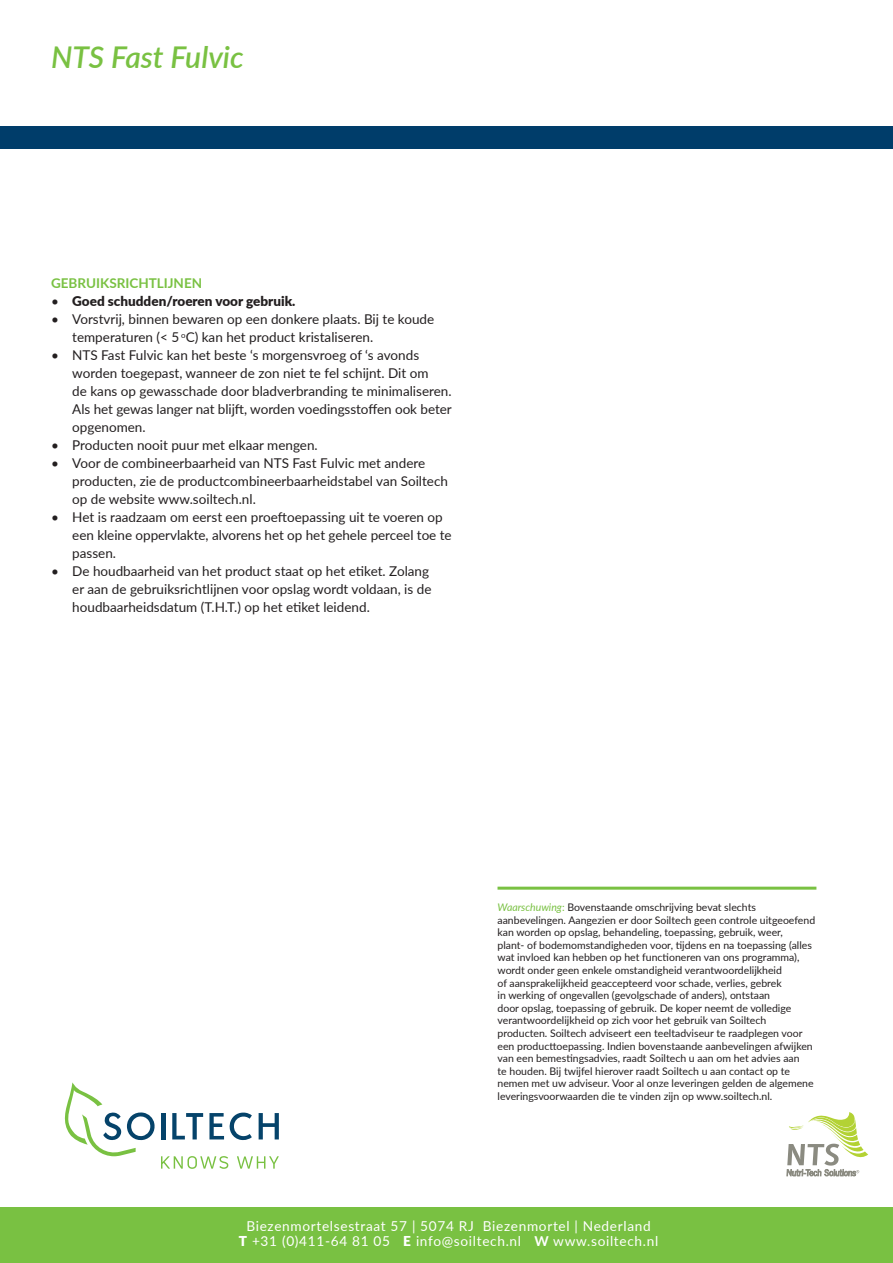
<style>
.page{position:relative;width:893px;height:1263px;background:#fff}
.page>*{position:absolute;margin:0;border:0;box-sizing:border-box;transform-origin:0 0}
.t1{font:italic 600 30px "Lato";color:#79c142}
.t2{font:13.65px "Lato";letter-spacing:.05em;color:#fff}
.t3{font:13.5px/18px "Lato";color:#231f20}
.t4{font:900 13.5px "Lato";color:#231f20}
.t5{font:700 13.5px "Lato";color:#79c142}
.t6{font:10.5px/12.6px "Lato";color:#231f20}
.s1{font-weight:400}
.s2{font-style:italic;color:#79c142}
.s3{color:#79c142}
.s4{font-weight:900}
.s5{font-weight:700}
</style>
<div class="page">
<div style="left:0;top:1208px;width:893px;height:55px;background:#79c142"></div>
<hr style="left:497px;top:887px;width:319px;height:3px;background:#79c142">
<div style="left:0;top:126px;width:893px;height:23px;background:#003d6a"></div>
<svg style="left:787px;top:1112px;width:81px;height:64px"></svg>
<svg style="left:64px;top:1082px;width:215px;height:87px"></svg>
<p class="t1" style="left:51px;top:35px;width:194px">NTS Fast Fulvic</p>
<p class="t5" style="left:51px;top:273px;width:153px">GEBRUIKSRICHTLIJNEN</p>
<p class="t4" style="left:51px;top:291px;width:246px"><span class="s1">•</span> Goed schudden/roeren voor gebruik.</p>
<p class="t3" style="left:72px;top:310px;width:363px;text-indent:-21px">• Vorstvrij, binnen bewaren op een donkere plaats. Bij te koude temperaturen (&lt; 5 <sup>o</sup>C) kan het product kristaliseren.</p>
<p class="t3" style="left:72px;top:346px;width:381px;text-indent:-21px">• NTS Fast Fulvic kan het beste ‘s morgensvroeg of ‘s avonds worden toegepast, wanneer de zon niet te fel schijnt. Dit om<br>de kans op gewasschade door bladverbranding te minimaliseren.<br>Als het gewas langer nat blijft, worden voedingsstoffen ook beter opgenomen.</p>
<p class="t3" style="left:51px;top:436px;width:268px">• Producten nooit puur met elkaar mengen.</p>
<p class="t3" style="left:72px;top:454px;width:377px;text-indent:-21px">• Voor de combineerbaarheid van NTS Fast Fulvic met andere producten, zie de productcombineerbaarheidstabel van Soiltech op de website www.soiltech.nl.</p>
<p class="t3" style="left:72px;top:508px;width:381px;text-indent:-21px">• Het is raadzaam om eerst een proeftoepassing uit te voeren op een kleine oppervlakte, alvorens het op het gehele perceel toe te passen.</p>
<p class="t3" style="left:72px;top:562px;width:361px;text-indent:-21px">• De houdbaarheid van het product staat op het etiket. Zolang er aan de gebruiksrichtlijnen voor opslag wordt voldaan, is de houdbaarheidsdatum (T.H.T.) op het etiket leidend.</p>
<p class="t6" style="left:497px;top:900px;width:319px"><span class="s2">Waarschuwing</span><span class="s3">:</span> Bovenstaande omschrijving bevat slechts aanbevelingen. Aangezien er door Soiltech geen controle uitgeoefend kan worden op opslag, behandeling, toepassing, gebruik, weer,<br>plant- of bodemomstandigheden voor, tijdens en na toepassing (alles wat invloed kan hebben op het functioneren van ons programma), wordt onder geen enkele omstandigheid verantwoordelijkheid<br>of aansprakelijkheid geaccepteerd voor schade, verlies, gebrek<br>in werking of ongevallen (gevolgschade of anders), ontstaan<br>door opslag, toepassing of gebruik. De koper neemt de volledige verantwoordelijkheid op zich voor het gebruik van Soiltech producten. Soiltech adviseert een teeltadviseur te raadplegen voor een producttoepassing. Indien bovenstaande aanbevelingen afwijken van een bemestingsadvies, raadt Soiltech u aan om het advies aan<br>te houden. Bij twijfel hierover raadt Soiltech u aan contact op te nemen met uw adviseur. Voor al onze leveringen gelden de algemene leveringsvoorwaarden die te vinden zijn op www.soiltech.nl.</p>
<p class="t2" style="left:246px;top:1216px;width:406px">Biezenmortelsestraat 57 | 5074 RJ Biezenmortel | Nederland</p>
<p class="t2" style="left:239px;top:1231px;width:421px"><span class="s4">T</span> +31 (0)411-64 81 05 <span class="s4">E</span> info@soiltech.nl <span class="s5">W</span> www.soiltech.nl</p>
</div>
